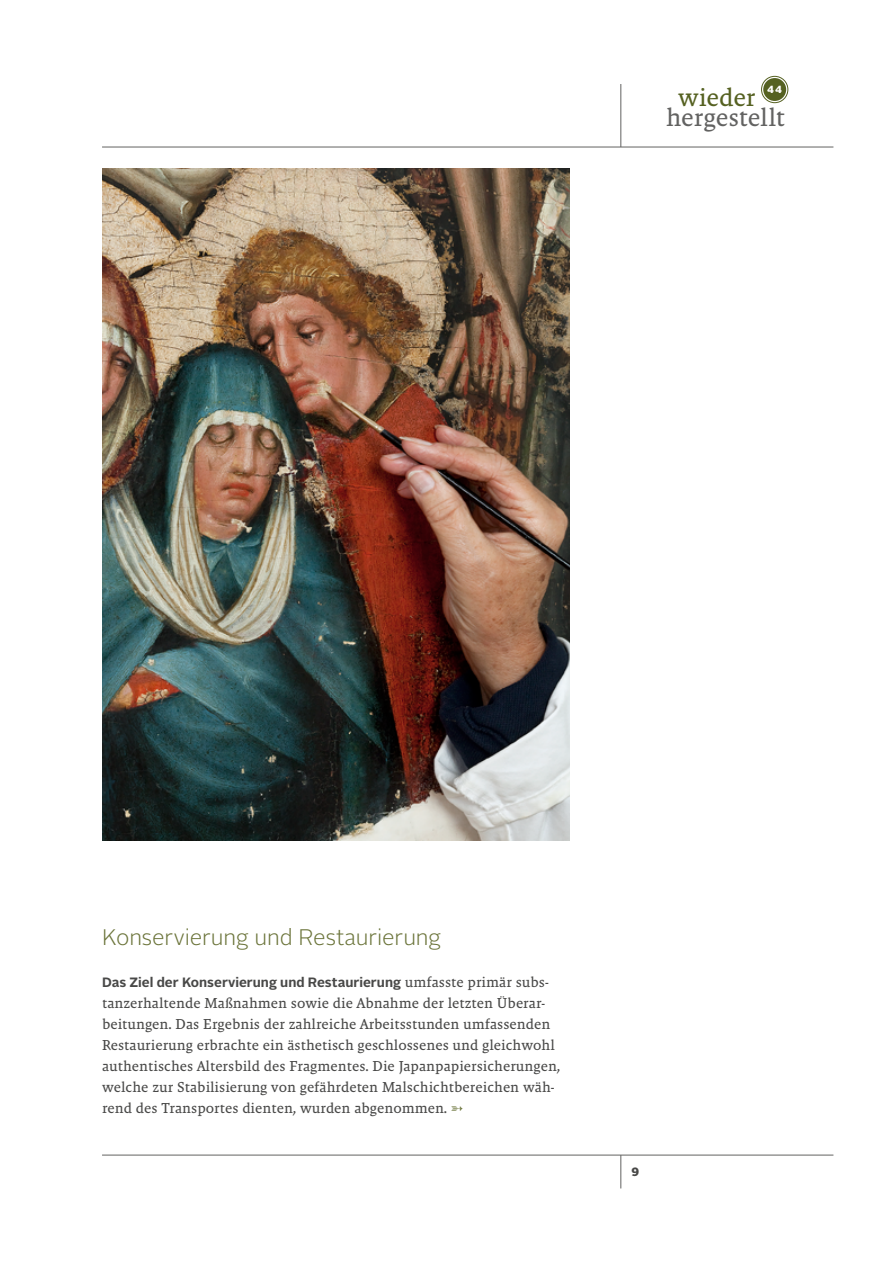
<style>
.page{position:relative;width:893px;height:1263px;background:#fff}
.page>*{position:absolute;margin:0;border:0;box-sizing:border-box;transform-origin:0 0}
.t1{font:25.65px "Malaga OT";letter-spacing:-.01em;color:#626261}
.t2{font:25.65px "Malaga OT";letter-spacing:-.015em;color:#556121}
.t3{font:300 22.5px "Alright Sans";letter-spacing:-.005em;color:#6b743a}
.t4{font:14.7px/21px "Malaga OT";color:#484847}
.t5{font:700 13.5px "Alright Sans";color:#484847}
.t6{font:900 12px "Alright Sans";color:#484847}
.t7{font:900 10.35px "Alright Sans";color:#fff}
.s1{font-family:"Malaga OT";font-weight:400;font-size:14.7px}
.s2{color:#6b743a}
</style>
<div class="page">
<hr style="left:102px;top:147px;width:731px;height:1px;background:#626261">
<hr style="left:102px;top:1155px;width:731px;height:1px;background:#626261">
<div style="left:763px;top:78px;width:23px;height:23px;background:#556121;border-radius:50%"></div>
<div style="left:761px;top:76px;width:27px;height:27px;border:1px solid #556121;border-radius:50%"></div>
<hr style="left:621px;top:84px;width:1px;height:63px;background:#626261">
<hr style="left:621px;top:1155px;width:1px;height:33px;background:#626261">
<img style="left:102px;top:168px;width:468px;height:672px">
<h1 class="t2" style="left:678px;top:83px;width:79px">wieder</h1>
<p class="t7" style="left:767px;top:82px;width:16px">44</p>
<h1 class="t1" style="left:666px;top:103px;width:120px">hergestellt</h1>
<h2 class="t3" style="left:102px;top:922px;width:341px">Konservierung und Restaurierung</h2>
<p class="t5" style="left:102px;top:973px;width:448px">Das Ziel der Konservierung und Restaurierung <span class="s1">umfasste primär subs-</span></p>
<p class="t4" style="left:102px;top:992px;width:460px">tanzerhaltende Maßnahmen sowie die Abnahme der letzten Überar&shy;beitungen. Das Ergebnis der zahlreiche Arbeitsstunden umfassenden Restaurierung erbrachte ein ästhetisch geschlossenes und gleichwohl authentisches Altersbild des Fragmentes. Die Japanpapiersicherungen, welche zur Stabilisierung von gefährdeten Malschichtbereichen wäh&shy;rend des Transportes dienten, wurden abgenommen. <span class="s2">➳</span></p>
<p class="t6" style="left:631px;top:1163px;width:9px">9</p>
</div>
